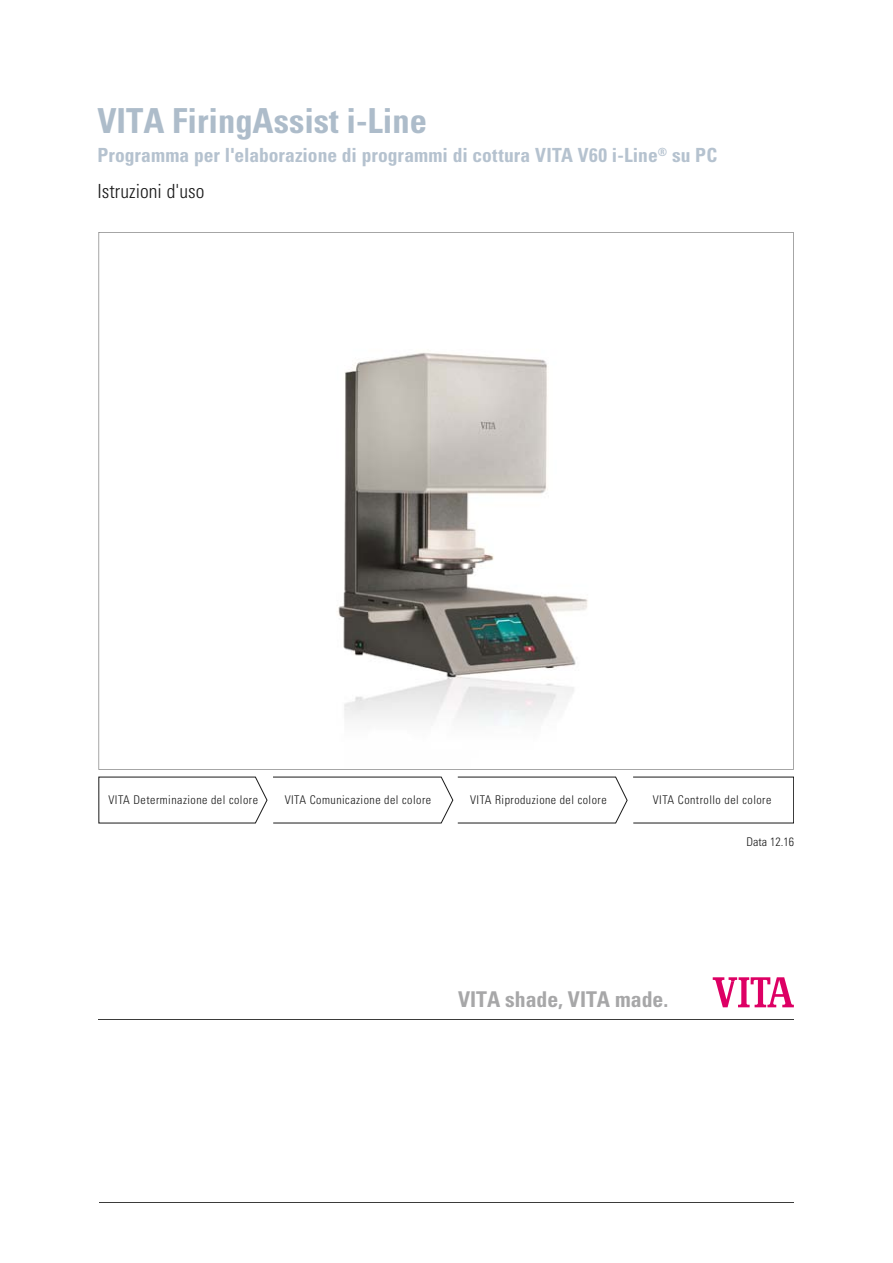
<style>
.page{position:relative;width:893px;height:1263px;background:#fff}
.page>*{position:absolute;margin:0;border:0;box-sizing:border-box;transform-origin:0 0}
.t1{font:700 condensed 34.5px "Univers LT";color:#adbcca}
.t2{font:700 condensed 21.75px "Univers LT";color:#a7a7a8}
.t3{font:700 condensed 19.5px "Univers LT";color:#b5c2cf}
.t4{font:300 condensed 19.5px "Univers LT";letter-spacing:.005em;color:#1a1a1a}
.t5{font:300 condensed 12px "Univers";letter-spacing:.04em;color:#1a1a1a}
</style>
<div class="page">
<svg style="left:713px;top:977px;width:81px;height:30px"></svg>
<hr style="left:99px;top:1020px;width:695px;height:1px;background:#3b3b3a">
<hr style="left:99px;top:1202px;width:694px;height:1px;background:#3b3b3a">
<svg style="left:99px;top:232px;width:694px;height:538px"></svg>
<img style="left:306px;top:319px;width:289px;height:448px">
<svg style="left:99px;top:777px;width:695px;height:46px"></svg>
<h1 class="t1" style="left:97px;top:100px;width:331px">VITA FiringAssist i-Line</h1>
<h3 class="t3" style="left:97px;top:143px;width:621px">Programma per l'elaborazione di programmi di cottura VITA V60 i-Line<sup>®</sup> su PC</h3>
<h3 class="t4" style="left:97px;top:179px;width:109px">Istruzioni d'uso</h3>
<p class="t5" style="left:108px;top:792px;width:151px">VITA Determinazione del colore</p>
<p class="t5" style="left:285px;top:792px;width:148px">VITA Comunicazione del colore</p>
<p class="t5" style="left:470px;top:792px;width:138px">VITA Riproduzione del colore</p>
<p class="t5" style="left:653px;top:792px;width:120px">VITA Controllo del colore</p>
<h2 class="t2" style="left:458px;top:985px;width:212px">VITA shade, VITA made.</h2>
<p class="t5" style="left:746px;top:835px;width:49px">Data 12.16</p>
</div>
